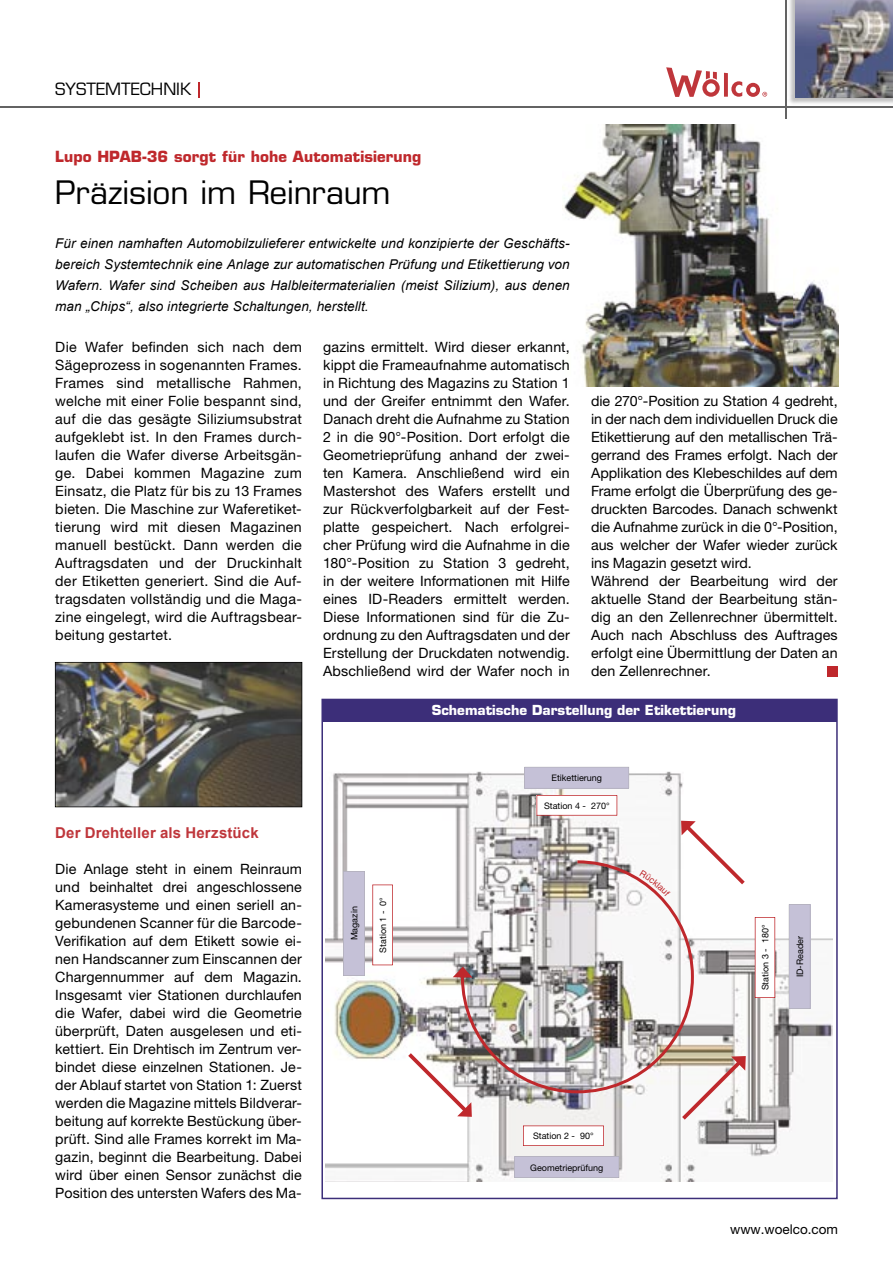
<style>
.page{position:relative;width:893px;height:1263px;background:#fff}
.page>*{position:absolute;margin:0;border:0;box-sizing:border-box;transform-origin:0 0}
.t1{font:31.5px "Eurostile";letter-spacing:-.005em;color:#000}
.t2{font:16.5px "Eurostile";color:#000}
.t3{font:700 15px "Eurostile";letter-spacing:.005em;color:#bf282c}
.t4{font:700 15px "Arial";letter-spacing:.01em;color:#bf363b}
.t5{font:14.25px/18px "Helvetica Neue";letter-spacing:.005em;color:#000;text-align:justify}
.t6{font:italic 13.5px/21px "Arial";letter-spacing:.005em;color:#000;text-align:justify}
.t7{font:700 13.5px "Eurostile";color:#fff}
.t8{font:13.5px "Helvetica Neue";color:#000}
.t9{font:9px "Helvetica Neue";color:#000}
</style>
<div class="page">
<img style="left:563px;top:124px;width:275px;height:263px">
<svg style="left:321px;top:699px;width:517px;height:500px"></svg>
<img style="left:325px;top:750px;width:507px;height:431px">
<img style="left:789px;top:0;width:104px;height:104px">
<img style="left:795px;top:0;width:98px;height:98px">
<svg style="left:682px;top:1056px;width:64px;height:64px"></svg>
<svg style="left:536px;top:795px;width:81px;height:21px"></svg>
<svg style="left:514px;top:1156px;width:105px;height:22px"></svg>
<hr style="left:785px;top:0;width:2px;height:119px;background:#636363">
<svg style="left:724px;top:73px;width:4px;height:24px"></svg>
<svg style="left:731px;top:81px;width:36px;height:16px"></svg>
<svg style="left:666px;top:67px;width:54px;height:30px"></svg>
<hr style="left:0;top:107px;width:893px;height:1px;background:#636363">
<div style="left:827px;top:666px;width:11px;height:11px;background:#bf282c"></div>
<svg style="left:199px;top:82px;width:1px;height:16px"></svg>
<div style="left:323px;top:700px;width:514px;height:21px;background:#3c2e79"></div>
<img style="left:55px;top:662px;width:247px;height:145px">
<svg style="left:523px;top:1125px;width:81px;height:21px"></svg>
<svg style="left:372px;top:884px;width:21px;height:81px"></svg>
<svg style="left:755px;top:917px;width:20px;height:81px"></svg>
<div style="left:524px;top:767px;width:105px;height:21px;background:#c5c1d7"></div>
<svg style="left:343px;top:871px;width:22px;height:105px"></svg>
<div style="left:789px;top:904px;width:21px;height:105px;background:#c5c1d7"></div>
<svg style="left:681px;top:821px;width:64px;height:63px"></svg>
<svg style="left:408px;top:1053px;width:64px;height:64px"></svg>
<img style="left:461px;top:860px;width:233px;height:233px">
<svg style="left:453px;top:967px;width:20px;height:11px"></svg>
<svg style="left:639px;top:869px;width:32px;height:27px"></svg>
<p class="t2" style="left:55px;top:79px;width:137px">SYSTEMTECHNIK</p>
<p class="t3" style="left:55px;top:147px;width:368px">Lupo HPAB-36 sorgt für hohe Automatisierung</p>
<h1 class="t1" style="left:55px;top:173px;width:337px">Präzision im Reinraum</h1>
<p class="t6" style="left:55px;top:233px;width:516px">Für einen namhaften Automobilzulieferer entwickelte und konzipierte der Geschäfts&shy;bereich Systemtechnik eine Anlage zur automatischen Prüfung und Etikettierung von Wafern. Wafer sind Scheiben aus Halbleitermaterialien (meist Silizium), aus denen man „Chips“, also integrierte Schaltungen, herstellt.</p>
<p class="t5" style="left:55px;top:338px;width:248px">Die Wafer befinden sich nach dem Sägeprozess in sogenannten Frames.<br>Frames sind metallische Rahmen, welche mit einer Folie bespannt sind, auf die das gesägte Siliziumsubstrat aufgeklebt ist. In den Frames durch&shy;laufen die Wafer diverse Arbeitsgän&shy;ge. Dabei kommen Magazine zum Einsatz, die Platz für bis zu 13 Frames bieten. Die Maschine zur Waferetiket&shy;tierung wird mit diesen Magazinen manuell bestückt. Dann werden die Auftragsdaten und der Druckinhalt der Etiketten generiert. Sind die Auf&shy;tragsdaten vollständig und die Maga&shy;zine eingelegt, wird die Auftragsbear&shy;beitung gestartet.</p>
<p class="t5" style="left:323px;top:338px;width:248px">gazins ermittelt. Wird dieser erkannt, kippt die Frameaufnahme automatisch in Richtung des Magazins zu Station 1 und der Greifer entnimmt den Wafer.<br>Danach dreht die Aufnahme zu Station 2 in die 90°-Position. Dort erfolgt die Geometrieprüfung anhand der zwei&shy;ten Kamera. Anschließend wird ein Mastershot des Wafers erstellt und zur Rückverfolgbarkeit auf der Fest&shy;platte gespeichert. Nach erfolgrei&shy;cher Prüfung wird die Aufnahme in die 180°-Position zu Station 3 gedreht, in der weitere Informationen mit Hilfe eines ID-Readers ermittelt werden.<br>Diese Informationen sind für die Zu&shy;ordnung zu den Auftragsdaten und der Erstellung der Druckdaten notwendig.<br>Abschließend wird der Wafer noch in</p>
<p class="t5" style="left:591px;top:392px;width:248px;text-align:left">die 270°-Position zu Station 4 gedreht, in der nach dem individuellen Druck die Etikettierung auf den metallischen Trä&shy;gerrand des Frames erfolgt. Nach der Applikation des Klebeschildes auf dem Frame erfolgt die Überprüfung des ge&shy;druckten Barcodes. Danach schwenkt die Aufnahme zurück in die 0°-Position, aus welcher der Wafer wieder zurück ins Magazin gesetzt wird.<br>Während der Bearbeitung wird der aktuelle Stand der Bearbeitung stän&shy;dig an den Zellenrechner übermittelt.<br>Auch nach Abschluss des Auftrages erfolgt eine Übermittlung der Daten an den Zellenrechner.</p>
<p class="t7" style="left:432px;top:702px;width:306px">Schematische Darstellung der Etikettierung</p>
<p class="t9" style="left:551px;top:772px;width:52px">Etikettierung</p>
<p class="t4" style="left:55px;top:823px;width:205px">Der Drehteller als Herzstück</p>
<p class="t5" style="left:55px;top:860px;width:248px">Die Anlage steht in einem Reinraum und beinhaltet drei angeschlossene Kamerasysteme und einen seriell an&shy;gebundenen Scanner für die Barcode-Verifikation auf dem Etikett sowie ei&shy;nen Handscanner zum Einscannen der Chargennummer auf dem Magazin.<br>Insgesamt vier Stationen durchlaufen die Wafer, dabei wird die Geometrie überprüft, Daten ausgelesen und eti&shy;kettiert. Ein Drehtisch im Zentrum ver&shy;bindet diese einzelnen Stationen. Je&shy;der Ablauf startet von Station 1: Zuerst werden die Magazine mittels Bildverar&shy;beitung auf korrekte Bestückung über&shy;prüft. Sind alle Frames korrekt im Ma&shy;gazin, beginnt die Bearbeitung. Dabei wird über einen Sensor zunächst die Position des untersten Wafers des Ma-</p>
<p class="t9" style="left:349px;top:940px;width:35px;rotate:-90deg">Magazin</p>
<p class="t9" style="left:378px;top:953px;width:57px;rotate:-90deg">Station 1 - 0°</p>
<p class="t9" style="left:544px;top:800px;width:67px">Station 4 - 270°</p>
<p class="t9" style="left:533px;top:1131px;width:62px">Station 2 - 90°</p>
<p class="t9" style="left:530px;top:1162px;width:75px">Geometrieprüfung</p>
<p class="t9" style="left:760px;top:990px;width:67px;rotate:-90deg">Station 3 - 180°</p>
<p class="t9" style="left:794px;top:977px;width:43px;rotate:-90deg">ID-Reader</p>
<p class="t8" style="left:730px;top:1221px;width:109px">www.woelco.com</p>
</div>
